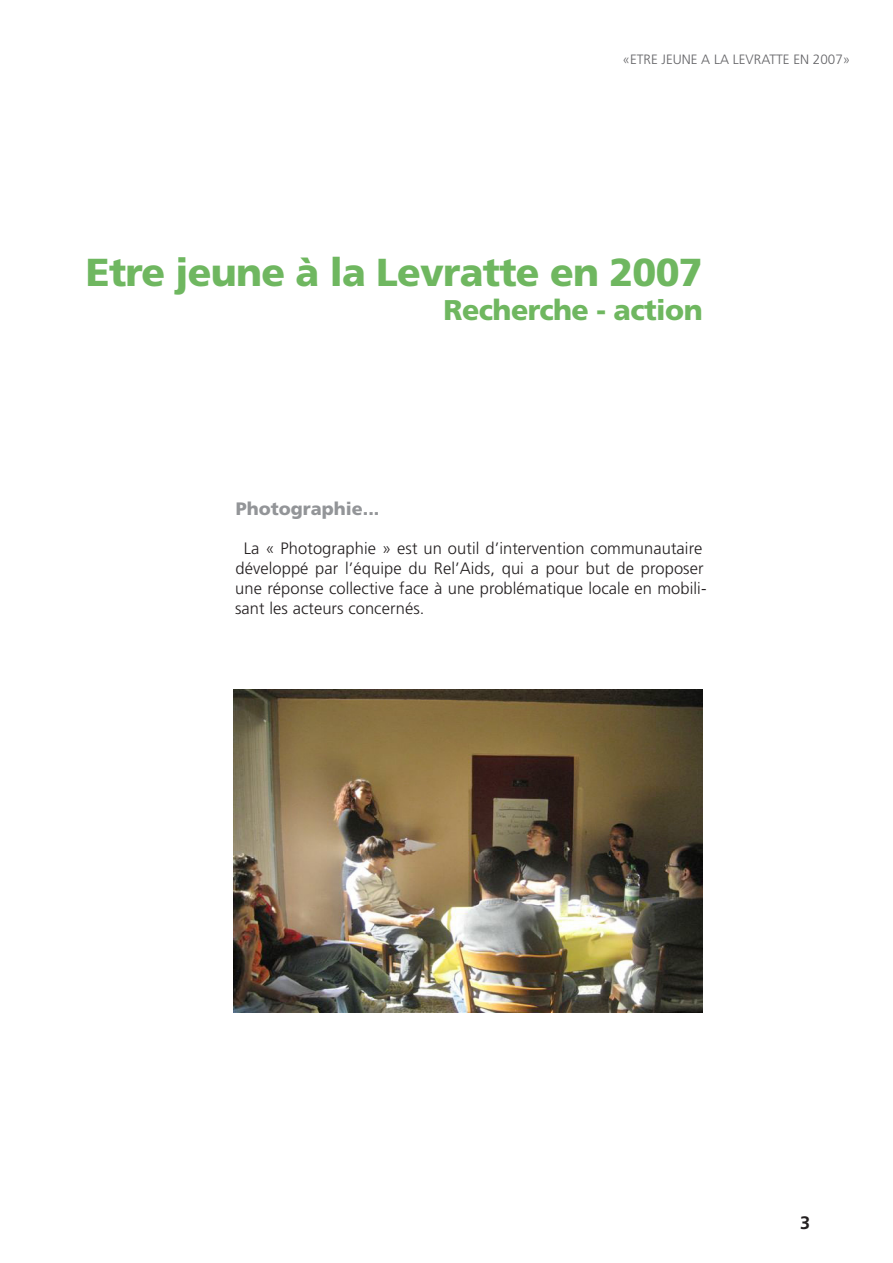
<style>
.page{position:relative;width:893px;height:1263px;background:#fff}
.page>*{position:absolute;margin:0;border:0;box-sizing:border-box;transform-origin:0 0}
.Titre01{font:900 39px "Frutiger";letter-spacing:-.02em;color:#6fb760}
.Titre01-2{font:900 28.5px "Frutiger";letter-spacing:-.02em;color:#6fb760}
.Titre02{font:900 18px "Frutiger";color:#939598}
.Texte_01{font:300 16.5px/19.8px "Frutiger";letter-spacing:.005em;color:#231f20}
.En_tête_droite{font:300 13.5px "Frutiger";color:#636366}
</style>
<div class="page">
<img style="left:234px;top:689px;width:469px;height:323px">
<p class="En_tête_droite" style="left:622px;top:52px;width:229px">«ETRE JEUNE A LA LEVRATTE EN 2007»</p>
<p class="Titre01" style="left:86px;top:249px;width:618px">Etre jeune à la Levratte en 2007</p>
<p class="Titre01-2" style="left:444px;top:293px;width:261px">Recherche - action</p>
<p class="Titre02" style="left:236px;top:498px;width:145px">Photographie...</p>
<p class="Texte_01" style="left:235px;top:539px;width:473px;text-indent:9px">La « Photographie » est un outil d’intervention communautaire développé par l’équipe du Rel’Aids, qui a pour but de proposer une réponse collective face à une problématique locale en mobili&shy;sant les acteurs concernés.</p>
</div>
